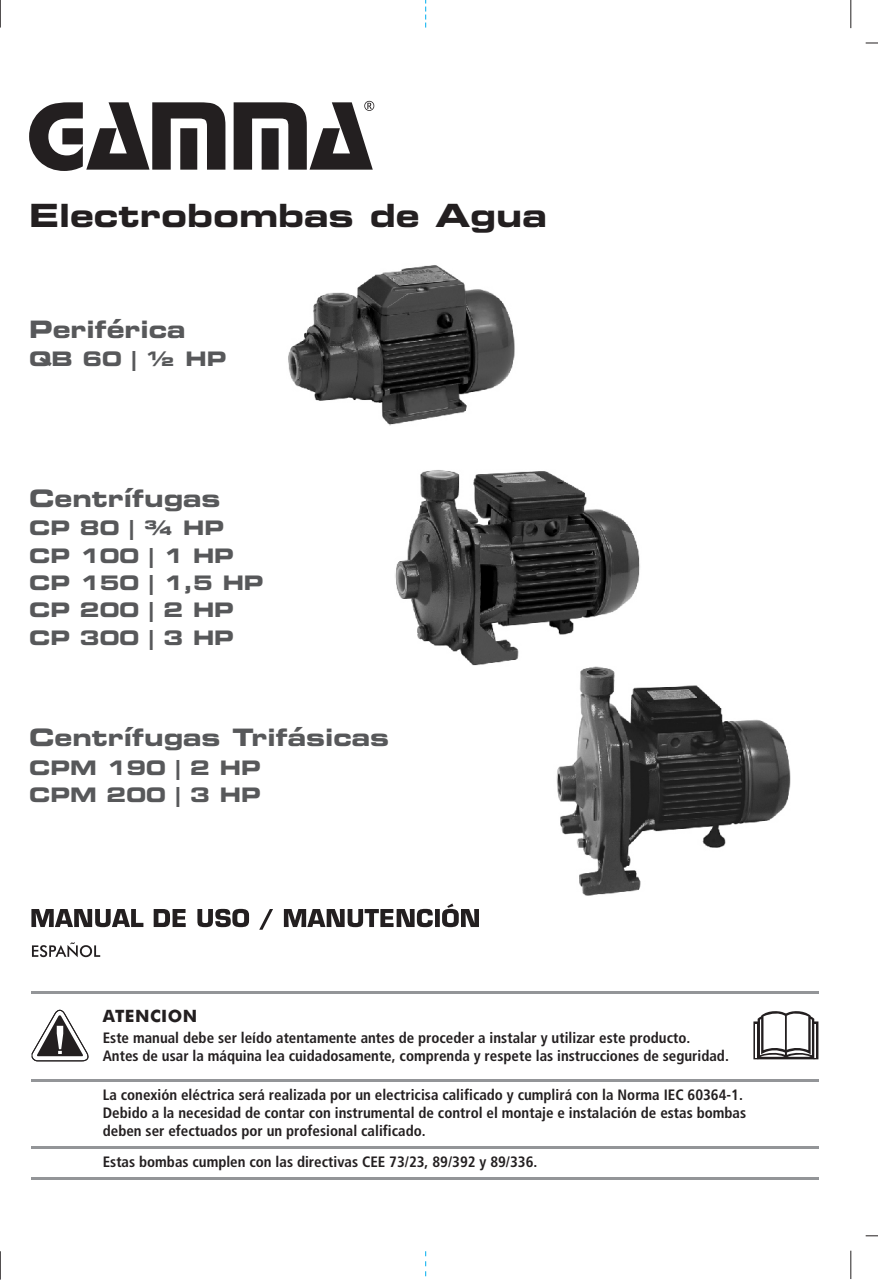
<style>
.page{position:relative;width:878px;height:1281px;background:#fff}
.page>*{position:absolute;margin:0;border:0;box-sizing:border-box;transform-origin:0 0}
.t1{font:32px "Eurostile Bold Extended Two";color:#231f20}
.t2{font:24px "Eurostile Bold Extended Two";color:#57585a}
.t3{font:20px/27.4px "Eurostile Bold Extended Two";color:#57585a}
.t4{font:500 17px "Futura BT";letter-spacing:.03em;color:#231f20}
.t5{font:700 condensed 15px/17.8px "Frutiger";color:#231f20}
</style>
<div class="page">
<svg style="left:29px;top:102px;width:196px;height:69px"></svg>
<svg style="left:234px;top:101px;width:140px;height:69px"></svg>
<svg style="left:425px;top:0;width:1px;height:28px"></svg>
<svg style="left:850px;top:0;width:1px;height:28px"></svg>
<svg style="left:866px;top:42px;width:12px;height:1px"></svg>
<svg style="left:0;top:0;width:1px;height:28px"></svg>
<svg style="left:425px;top:1251px;width:1px;height:26px"></svg>
<svg style="left:850px;top:1250px;width:1px;height:28px"></svg>
<svg style="left:0;top:1251px;width:1px;height:28px"></svg>
<svg style="left:32px;top:942px;width:68px;height:15px"></svg>
<svg style="left:31px;top:903px;width:448px;height:26px"></svg>
<svg style="left:31px;top:1009px;width:58px;height:52px"></svg>
<hr style="left:31px;top:990px;width:787px;height:3px;background:#939598">
<hr style="left:31px;top:1079px;width:787px;height:2px;background:#939598">
<hr style="left:31px;top:1145px;width:787px;height:2px;background:#939598">
<svg style="left:753px;top:1011px;width:65px;height:48px"></svg>
<hr style="left:31px;top:1176px;width:787px;height:3px;background:#939598">
<img style="left:288px;top:265px;width:227px;height:161px">
<img style="left:395px;top:470px;width:245px;height:196px">
<img style="left:556px;top:666px;width:235px;height:230px">
<h1 class="t1" style="left:29px;top:204px;width:519px">Electrobombas de Agua</h1>
<h2 class="t2" style="left:29px;top:321px;width:158px">Periférica</h2>
<h3 class="t3" style="left:29px;top:348px;width:199px">QB 60 | ½ HP</h3>
<h2 class="t2" style="left:29px;top:490px;width:193px">Centrífugas</h2>
<h3 class="t3" style="left:29px;top:517px;width:236px">CP 80 ¾ HP<br>CP 100 | 1 HP<br>CP 150 | 1,5 HP<br>CP 200 | 2 HP<br>CP 300 | 3 HP</h3>
<h3 class="t3" style="left:129px;top:517px;width:6px">|</h3>
<h2 class="t2" style="left:29px;top:729px;width:362px">Centrífugas Trifásicas</h2>
<h3 class="t3" style="left:29px;top:757px;width:233px">CPM 190 2 HP<br>CPM 200 | 3 HP</h3>
<h3 class="t3" style="left:176px;top:757px;width:6px">|</h3>
<p class="t4" style="left:103px;top:1008px;width:96px">ATENCION</p>
<p class="t5" style="left:103px;top:1028px;width:628px">Este manual debe ser leído atentamente antes de proceder a instalar y utilizar este producto.<br>Antes de usar la máquina lea cuidadosamente, comprenda y respete las instrucciones de seguridad.</p>
<p class="t5" style="left:103px;top:1086px;width:645px">La conexión eléctrica será realizada por un electricisa calificado y cumplirá con la Norma IEC 60364-1.<br>Debido a la necesidad de contar con instrumental de control el montaje e instalación de estas bombas deben ser efectuados por un profesional calificado.</p>
<p class="t5" style="left:103px;top:1152px;width:436px">Estas bombas cumplen con las directivas CEE 73/23, 89/392 y 89/336.</p>
</div>
